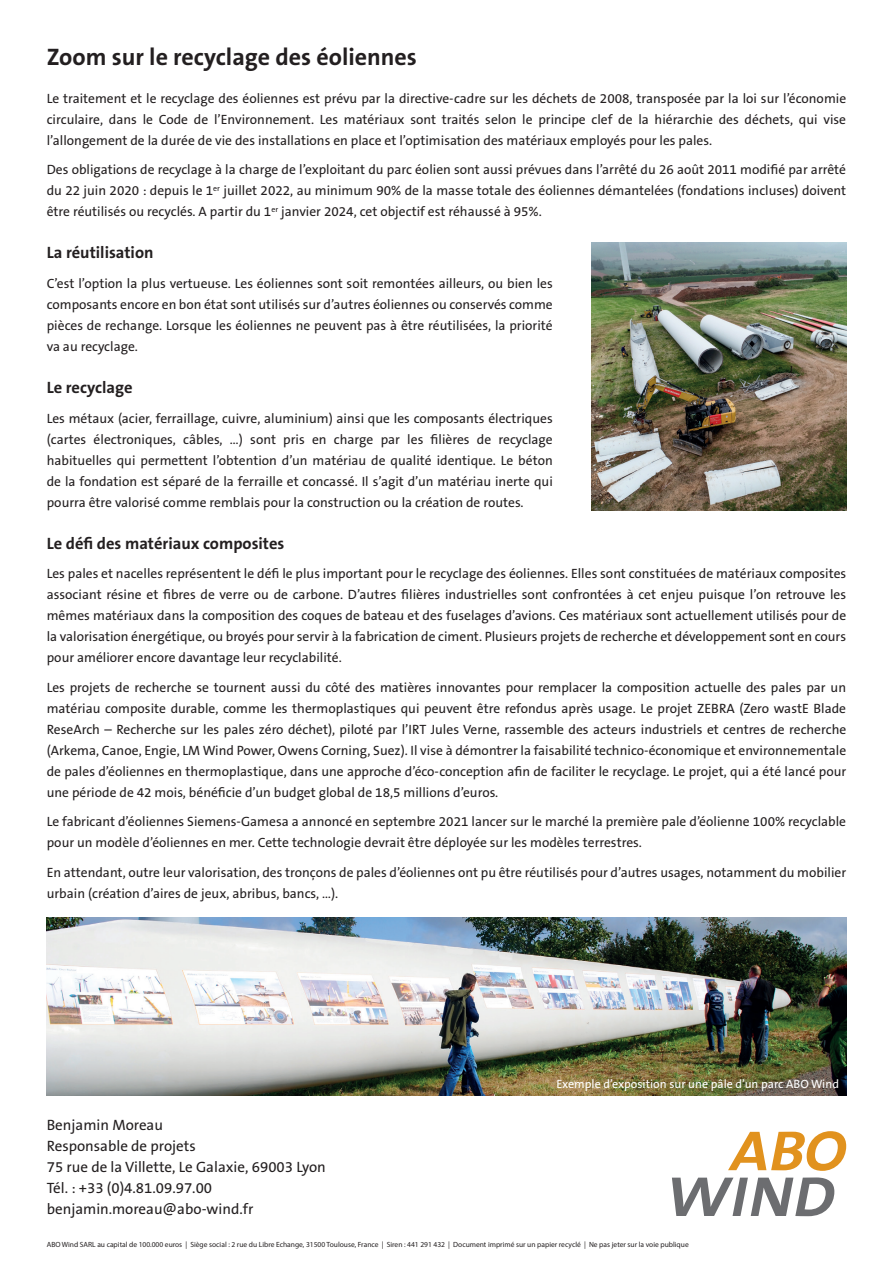
<style>
.page{position:relative;width:893px;height:1263px;background:#fff}
.page>*{position:absolute;margin:0;border:0;box-sizing:border-box;transform-origin:0 0}
.t1{font:700 24px "The Sans B W7";color:#231f20}
.t2{font:700 16.5px "The Sans B W7";color:#231f20}
.t3{font:15px "The Sans B W5 Plain";color:#231f20}
.t4{font:13.5px/21px "The Sans B W5 Plain";color:#231f20;text-align:justify}
.t5{font:12px "The Sans B W5 Plain";color:#fff}
.t6{font:7.5px "Myriad Pro";color:#231f20}
</style>
<div class="page">
<img style="left:47px;top:917px;width:799px;height:178px">
<svg style="left:672px;top:1177px;width:162px;height:39px"></svg>
<svg style="left:728px;top:1131px;width:118px;height:40px"></svg>
<img style="left:591px;top:242px;width:255px;height:268px">
<p class="t1" style="left:47px;top:41px;width:372px">Zoom sur le recyclage des éoliennes</p>
<p class="t4" style="left:47px;top:88px;width:801px">Le traitement et le recyclage des éoliennes est prévu par la directive-cadre sur les déchets de 2008, transposée par la loi sur l’économie circulaire, dans le Code de l’Environnement. Les matériaux sont traités selon le principe clef de la hiérarchie des déchets, qui vise l’allongement de la durée de vie des installations en place et l’optimisation des matériaux employés pour les pales.</p>
<p class="t4" style="left:47px;top:159px;width:801px">Des obligations de recyclage à la charge de l’exploitant du parc éolien sont aussi prévues dans l’arrêté du 26 août 2011 modifié par arrêté du 22 juin 2020 : depuis le 1<sup>er</sup> juillet 2022, au minimum 90% de la masse totale des éoliennes démantelées (fondations incluses) doivent être réutilisés ou recyclés. A partir du 1<sup>er</sup> janvier 2024, cet objectif est réhaussé à 95%.</p>
<p class="t2" style="left:47px;top:242px;width:108px">La réutilisation</p>
<p class="t4" style="left:47px;top:273px;width:507px">C’est l’option la plus vertueuse. Les éoliennes sont soit remontées ailleurs, ou bien les composants encore en bon état sont utilisés sur d’autres éoliennes ou conservés comme pièces de rechange. Lorsque les éoliennes ne peuvent pas à être réutilisées, la priorité va au recyclage.</p>
<p class="t2" style="left:47px;top:377px;width:87px">Le recyclage</p>
<p class="t4" style="left:47px;top:408px;width:508px">Les métaux (acier, ferraillage, cuivre, aluminium) ainsi que les composants électriques (cartes électroniques, câbles, …) sont pris en charge par les filières de recyclage habituelles qui permettent l’obtention d’un matériau de qualité identique. Le béton de la fondation est séparé de la ferraille et concassé. Il s’agit d’un matériau inerte qui pourra être valorisé comme remblais pour la construction ou la création de routes.</p>
<p class="t2" style="left:47px;top:533px;width:239px">Le défi des matériaux composites</p>
<p class="t4" style="left:47px;top:563px;width:801px">Les pales et nacelles représentent le défi le plus important pour le recyclage des éoliennes. Elles sont constituées de matériaux composites associant résine et fibres de verre ou de carbone. D’autres filières industrielles sont confrontées à cet enjeu puisque l’on retrouve les mêmes matériaux dans la composition des coques de bateau et des fuselages d’avions. Ces matériaux sont actuellement utilisés pour de la valorisation énergétique, ou broyés pour servir à la fabrication de ciment. Plusieurs projets de recherche et développement sont en cours pour améliorer encore davantage leur recyclabilité.</p>
<p class="t4" style="left:47px;top:677px;width:801px">Les projets de recherche se tournent aussi du côté des matières innovantes pour remplacer la composition actuelle des pales par un matériau composite durable, comme les thermoplastiques qui peuvent être refondus après usage. Le projet ZEBRA (Zero wastE Blade ReseArch – Recherche sur les pales zéro déchet), piloté par l’IRT Jules Verne, rassemble des acteurs industriels et centres de recherche (Arkema, Canoe, Engie, LM Wind Power, Owens Corning, Suez). Il vise à démontrer la faisabilité technico-économique et environnementale de pales d’éoliennes en thermoplastique, dans une approche d’éco-conception afin de faciliter le recyclage. Le projet, qui a été lancé pour une période de 42 mois, bénéficie d’un budget global de 18,5 millions d’euros.</p>
<p class="t4" style="left:47px;top:811px;width:801px">Le fabricant d’éoliennes Siemens-Gamesa a annoncé en septembre 2021 lancer sur le marché la première pale d’éolienne 100% recyclable pour un modèle d’éoliennes en mer. Cette technologie devrait être déployée sur les modèles terrestres.</p>
<p class="t4" style="left:47px;top:862px;width:801px">En attendant, outre leur valorisation, des tronçons de pales d’éoliennes ont pu être réutilisés pour d’autres usages, notamment du mobilier urbain (création d’aires de jeux, abribus, bancs, …).</p>
<p class="t5" style="left:556px;top:1076px;width:284px">Exemple d’exposition sur une pâle d’un parc ABO Wind</p>
<p class="t3" style="left:47px;top:1115px;width:118px">Benjamin Moreau</p>
<p class="t3" style="left:47px;top:1136px;width:150px">Responsable de projets</p>
<p class="t3" style="left:47px;top:1157px;width:281px">75 rue de la Villette, Le Galaxie, 69003 Lyon</p>
<p class="t3" style="left:47px;top:1178px;width:167px">Tél. : +33 (0)4.81.09.97.00</p>
<p class="t3" style="left:47px;top:1199px;width:208px">benjamin.moreau@abo-wind.fr</p>
<p class="t6" style="left:47px;top:1239px;width:643px">ABO Wind SARL au capital de 100.000 euros | Siège social : 2 rue du Libre Echange, 31500 Toulouse, France | Siren : 441 291 432 | Document imprimé sur un papier recyclé | Ne pas jeter sur la voie publique</p>
</div>
